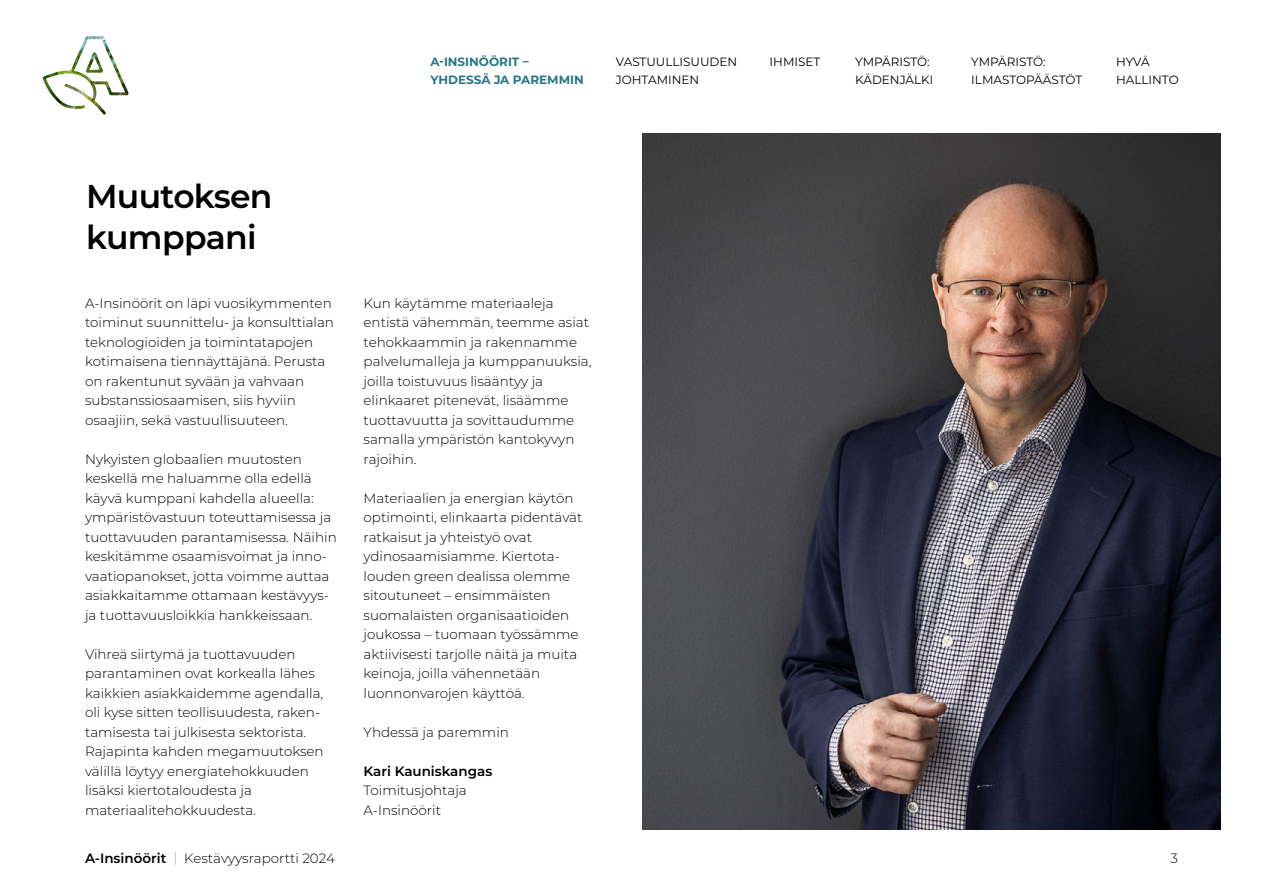
<style>
.page{position:relative;width:1263px;height:893px;background:#fff}
.page>*{position:absolute;margin:0;border:0;box-sizing:border-box;transform-origin:0 0}
.H2_Kappaleotsikko{font:600 33px/40.5px "Montserrat";letter-spacing:-.02em;color:#000}
.Leipis_9_13_pt{font:300 13.5px/19.5px "Montserrat";color:#000}
.t1{font:12px/18px "Montserrat";color:#000}
.t2{font:700 12px/18px "Montserrat";color:#277585}
.s1{font-weight:600}
.s2{color:#a7a9ac}
</style>
<div class="page">
<img style="left:642px;top:134px;width:578px;height:695px">
<img style="left:42px;top:36px;width:87px;height:79px">
<p class="t2" style="left:430px;top:52px;width:155px">A-INSINÖÖRIT –<br>YHDESSÄ JA PAREMMIN</p>
<p class="t1" style="left:616px;top:52px;width:123px">VASTUULLISUUDEN<br>JOHTAMINEN</p>
<p class="t1" style="left:770px;top:52px;width:52px">IHMISET</p>
<p class="t1" style="left:855px;top:52px;width:80px">YMPÄRISTÖ:<br>KÄDENJÄLKI</p>
<p class="t1" style="left:971px;top:52px;width:113px">YMPÄRISTÖ:<br>ILMASTOPÄÄSTÖT</p>
<p class="t1" style="left:1116px;top:52px;width:64px">HYVÄ<br>HALLINTO</p>
<h2 class="H2_Kappaleotsikko" style="left:86px;top:175px;width:188px">Muutoksen kumppani</h2>
<p class="Leipis_9_13_pt" style="left:85px;top:293px;width:250px">A-Insinöörit on läpi vuosikymmenten toiminut suunnittelu- ja konsulttialan teknologioiden ja toimintatapojen kotimaisena tiennäyttäjänä. Perusta on rakentunut syvään ja vahvaan substanssiosaamisen, siis hyviin osaajiin, sekä vastuullisuuteen.</p>
<p class="Leipis_9_13_pt" style="left:85px;top:449px;width:253px">Nykyisten globaalien muutosten keskellä me haluamme olla edellä käyvä kumppani kahdella alueella: ympäristövastuun toteuttamisessa ja tuottavuuden parantamisessa. Näihin keskitämme osaamisvoimat ja inno&shy;vaatiopanokset, jotta voimme auttaa asiakkaitamme ottamaan kestävyys&shy;ja tuottavuusloikkia hankkeissaan.</p>
<p class="Leipis_9_13_pt" style="left:85px;top:644px;width:240px">Vihreä siirtymä ja tuottavuuden parantaminen ovat korkealla lähes kaikkien asiakkaidemme agendalla, oli kyse sitten teollisuudesta, raken&shy;tamisesta tai julkisesta sektorista.<br>Rajapinta kahden megamuutoksen välillä löytyy energiatehokkuuden lisäksi kiertotaloudesta ja materiaalitehokkuudesta.</p>
<p class="Leipis_9_13_pt" style="left:364px;top:293px;width:229px">Kun käytämme materiaaleja entistä vähemmän, teemme asiat tehokkaammin ja rakennamme palvelumalleja ja kumppanuuksia, joilla toistuvuus lisääntyy ja elinkaaret pitenevät, lisäämme tuottavuutta ja sovittaudumme samalla ympäristön kantokyvyn rajoihin.</p>
<p class="Leipis_9_13_pt" style="left:364px;top:488px;width:220px">Materiaalien ja energian käytön optimointi, elinkaarta pidentävät ratkaisut ja yhteistyö ovat ydinosaamisiamme. Kiertota&shy;louden green dealissa olemme sitoutuneet – ensimmäisten suomalaisten organisaatioiden joukossa – tuomaan työssämme aktiivisesti tarjolle näitä ja muita keinoja, joilla vähennetään luonnonvarojen käyttöä.</p>
<p class="Leipis_9_13_pt" style="left:364px;top:722px;width:147px">Yhdessä ja paremmin</p>
<p class="Leipis_9_13_pt" style="left:364px;top:761px;width:130px"><span class="s1">Kari Kauniskangas<br></span>Toimitusjohtaja<br>A-Insinöörit</p>
<p class="Leipis_9_13_pt" style="left:85px;top:848px;width:251px"><span class="s1">A-Insinöörit</span> <span class="s2">|</span> Kestävyysraportti 2024</p>
<p class="Leipis_9_13_pt" style="left:1170px;top:848px;width:9px">3</p>
</div>
